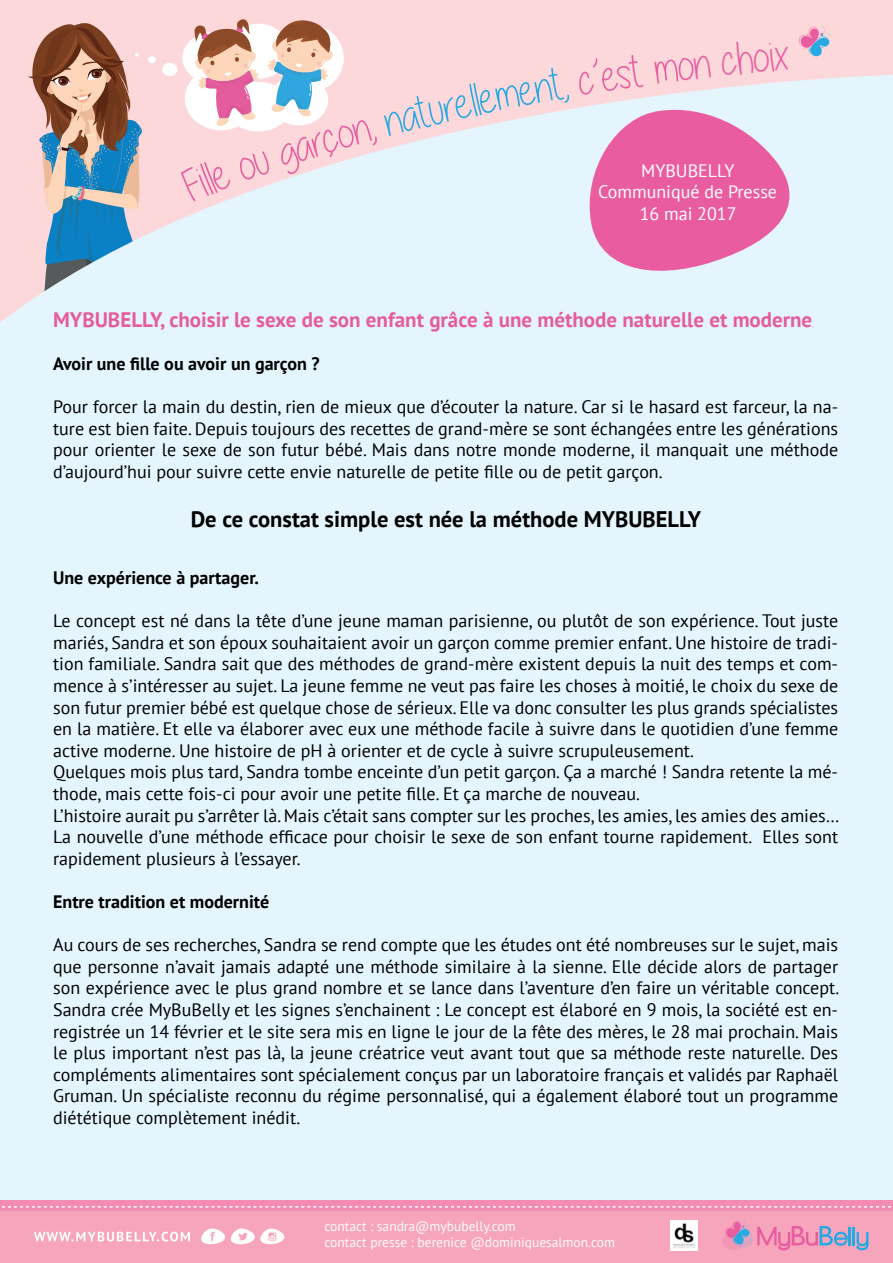
<style>
.page{position:relative;width:893px;height:1263px;background:#fcd8db}
.page>*{position:absolute;margin:0;border:0;box-sizing:border-box;transform-origin:0 0}
.t1{font:700 22.5px "PT Sans";color:#000}
.t2{font:700 21px "PT Sans";color:#e55c9e}
.t3{font:18px/21.6px "PT Sans";color:#000;text-align:justify}
.t4{font:700 18px "PT Sans";color:#000}
.t5{font:18px/21.6px "PT Sans";color:#fff;text-align:center}
.t6{font:13.5px/16.2px "PT Sans";color:#fff}
.s1{font-family:"Alittlesunshine";font-weight:400;font-size:27px}
</style>
<div class="page">
<div style="left:162px;top:63px;width:15px;height:13px;background:#fff;border-radius:50%"></div>
<div style="left:148px;top:56px;width:8px;height:7px;background:#fff;border-radius:50%"></div>
<svg style="left:32px;top:23px;width:107px;height:52px"></svg>
<div style="left:0;top:75px;width:893px;height:1126px;background:#e4f5fd"></div>
<svg style="left:799px;top:26px;width:31px;height:30px"></svg>
<svg style="left:582px;top:105px;width:222px;height:177px"></svg>
<div style="left:0;top:1201px;width:893px;height:62px;background:#f38cb0"></div>
<div style="left:0;top:1210px;width:893px;height:53px;background:#f6a5bd"></div>
<svg style="left:856px;top:1232px;width:12px;height:18px"></svg>
<hr style="left:848px;top:1227px;width:3px;height:18px;background:#27aae1">
<hr style="left:852px;top:1227px;width:3px;height:18px;background:#27aae1">
<svg style="left:723px;top:1220px;width:125px;height:30px"></svg>
<svg style="left:2px;top:1206px;width:889px;height:1px"></svg>
<svg style="left:34px;top:1232px;width:156px;height:9px"></svg>
<svg style="left:201px;top:1228px;width:84px;height:17px"></svg>
<img style="left:670px;top:1220px;width:28px;height:30px">
<svg style="left:180px;top:19px;width:390px;height:183px"></svg>
<svg style="left:577px;top:75px;width:67px;height:21px"></svg>
<svg style="left:654px;top:75px;width:57px;height:9px"></svg>
<svg style="left:721px;top:75px;width:69px;height:2px"></svg>
<p class="t5" style="left:598px;top:159px;width:180px">MYBUBELLY<br>Communiqué de Presse<br>16 mai 2017</p>
<p class="t2" style="left:53px;top:305px;width:763px">MYBUBELLY, choisir le sexe de son enfant grâce à une méthode naturelle et moderne<span class="s1">.</span></p>
<p class="t4" style="left:53px;top:352px;width:268px">Avoir une fille ou avoir un garçon ?</p>
<p class="t3" style="left:53px;top:396px;width:787px">Pour forcer la main du destin, rien de mieux que d’écouter la nature. Car si le hasard est farceur, la na&shy;ture est bien faite. Depuis toujours des recettes de grand-mère se sont échangées entre les générations pour orienter le sexe de son futur bébé. Mais dans notre monde moderne, il manquait une méthode d’aujourd’hui pour suivre cette envie naturelle de petite fille ou de petit garçon.</p>
<p class="t1" style="left:191px;top:504px;width:512px">De ce constat simple est née la méthode MYBUBELLY</p>
<p class="t4" style="left:53px;top:566px;width:207px">Une expérience à partager.</p>
<p class="t3" style="left:53px;top:610px;width:788px;text-align:left">Le concept est né dans la tête d’une jeune maman parisienne, ou plutôt de son expérience. Tout juste mariés, Sandra et son époux souhaitaient avoir un garçon comme premier enfant. Une histoire de tradi&shy;tion familiale. Sandra sait que des méthodes de grand-mère existent depuis la nuit des temps et com&shy;mence à s’intéresser au sujet. La jeune femme ne veut pas faire les choses à moitié, le choix du sexe de son futur premier bébé est quelque chose de sérieux. Elle va donc consulter les plus grands spécialistes en la matière. Et elle va élaborer avec eux une méthode facile à suivre dans le quotidien d’une femme active moderne. Une histoire de pH à orienter et de cycle à suivre scrupuleusement.<br>Quelques mois plus tard, Sandra tombe enceinte d’un petit garçon. Ça a marché ! Sandra retente la mé&shy;thode, mais cette fois-ci pour avoir une petite fille. Et ça marche de nouveau.<br>L’histoire aurait pu s’arrêter là. Mais c’était sans compter sur les proches, les amies, les amies des amies… La nouvelle d’une méthode efficace pour choisir le sexe de son enfant tourne rapidement. Elles sont rapidement plusieurs à l’essayer.</p>
<p class="t4" style="left:53px;top:890px;width:218px">Entre tradition et modernité</p>
<p class="t3" style="left:53px;top:934px;width:788px">Au cours de ses recherches, Sandra se rend compte que les études ont été nombreuses sur le sujet, mais que personne n’avait jamais adapté une méthode similaire à la sienne. Elle décide alors de partager son expérience avec le plus grand nombre et se lance dans l’aventure d’en faire un véritable concept.<br>Sandra crée MyBuBelly et les signes s’enchainent : Le concept est élaboré en 9 mois, la société est en&shy;registrée un 14 février et le site sera mis en ligne le jour de la fête des mères, le 28 mai prochain. Mais le plus important n’est pas là, la jeune créatrice veut avant tout que sa méthode reste naturelle. Des compléments alimentaires sont spécialement conçus par un laboratoire français et validés par Raphaël Gruman. Un spécialiste reconnu du régime personnalisé, qui a également élaboré tout un programme diététique complètement inédit.</p>
<p class="t6" style="left:324px;top:1217px;width:292px">contact : sandra@mybubelly.com<br>contact presse : berenice @dominiquesalmon.com</p>
</div>
